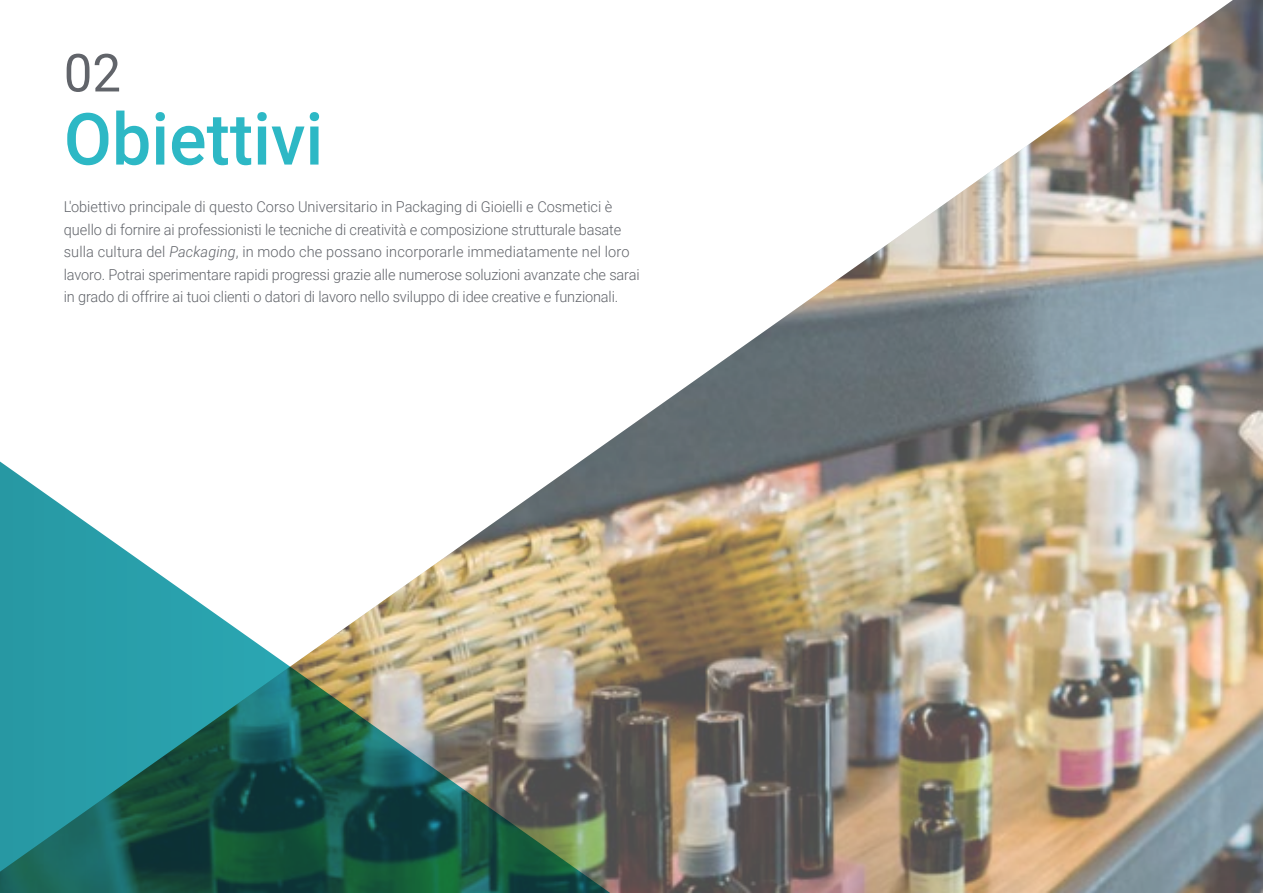
<style>
.page{position:relative;width:1263px;height:893px;background:#fff}
.page>*{position:absolute;margin:0;border:0;box-sizing:border-box;transform-origin:0 0}
.t1{font:500 72px "Roboto";color:#2db8c5}
.t2{font:52.5px "Roboto";color:#61646a}
.t3{font:300 15px/22.5px "Roboto";letter-spacing:-.01em;color:#61646a}
.s1{font-style:italic}
</style>
<div class="page">
<img style="left:602px;top:0;width:661px;height:893px">
<svg style="left:0;top:446px;width:640px;height:447px"></svg>
<h2 class="t2" style="left:64px;top:36px;width:59px">02</h2>
<h1 class="t1" style="left:64px;top:89px;width:261px">Obiettivi</h1>
<p class="t3" style="left:64px;top:195px;width:577px">L'obiettivo principale di questo Corso Universitario in Packaging di Gioielli e Cosmetici è quello di fornire ai professionisti le tecniche di creatività e composizione strutturale basate sulla cultura del <span class="s1">Packaging</span>, in modo che possano incorporarle immediatamente nel loro lavoro. Potrai sperimentare rapidi progressi grazie alle numerose soluzioni avanzate che sarai in grado di offrire ai tuoi clienti o datori di lavoro nello sviluppo di idee creative e funzionali.</p>
</div>
